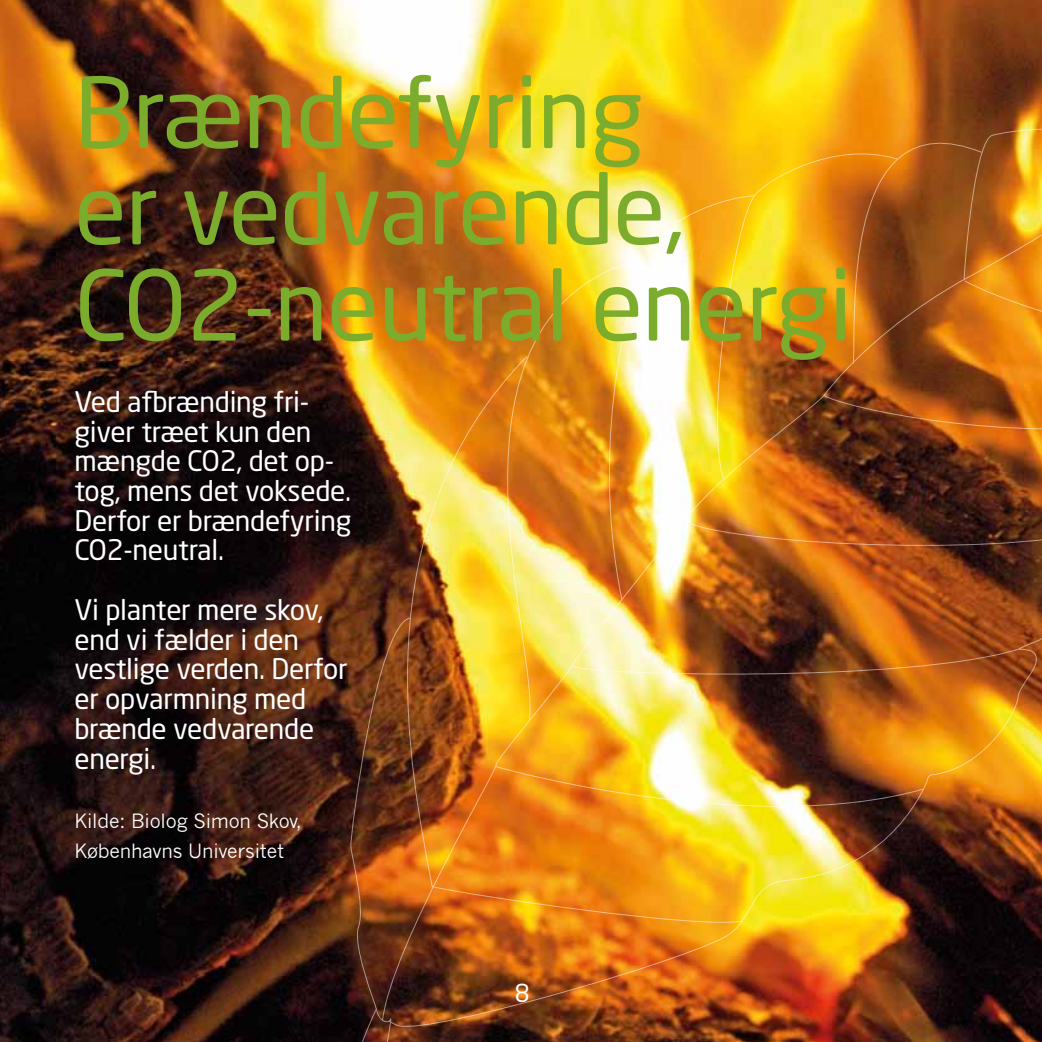
<style>
.page{position:relative;width:1042px;height:1042px;background:#fff}
.page>*{position:absolute;margin:0;border:0;box-sizing:border-box;transform-origin:0 0}
.t1{font:96.25px/96.2px "Neo Sans Std";letter-spacing:-.01em;color:#7cac2b}
.t2{font:28px/29.8px "Neo Sans Std";letter-spacing:-.01em;color:#fff}
.t3{font:24.5px "Neo Sans Std";color:#fff}
.t4{font:19.25px/29.8px "News Gothic";letter-spacing:-.01em;color:#fff}
</style>
<div class="page">
<img style="left:0;top:0;width:1042px;height:1042px">
<svg style="left:705px;top:139px;width:133px;height:10px"></svg>
<svg style="left:381px;top:149px;width:457px;height:67px;background:#f0b525"></svg>
<img style="left:315px;top:216px;width:727px;height:826px">
<svg style="left:838px;top:95px;width:204px;height:269px;background:#b86715"></svg>
<img style="left:823px;top:394px;width:219px;height:49px">
<img style="left:683px;top:519px;width:359px;height:41px">
<img style="left:571px;top:648px;width:449px;height:35px">
<img style="left:494px;top:765px;width:429px;height:71px">
<svg style="left:431px;top:885px;width:312px;height:44px;background:#eb8b13"></svg>
<svg style="left:375px;top:1008px;width:16px;height:16px"></svg>
<h1 class="t1" style="left:74px;top:63px;width:779px">Brændefyring<br>er vedvarende,<br>CO2-neutral energi</h1>
<p class="t2" style="left:74px;top:386px;width:279px">Ved afbrænding fri&shy;giver træet kun den mængde CO2, det op&shy;tog, mens det voksede.<br>Derfor er brændefyring<br>CO2-neutral.</p>
<p class="t2" style="left:74px;top:594px;width:275px">Vi planter mere skov, end vi fælder i den vestlige verden. Derfor er opvarmning med brænde vedvarende energi.</p>
<p class="t4" style="left:74px;top:806px;width:229px">Kilde: Biolog Simon Skov,<br>Københavns Universitet</p>
<p class="t3" style="left:515px;top:978px;width:16px">8</p>
</div>
